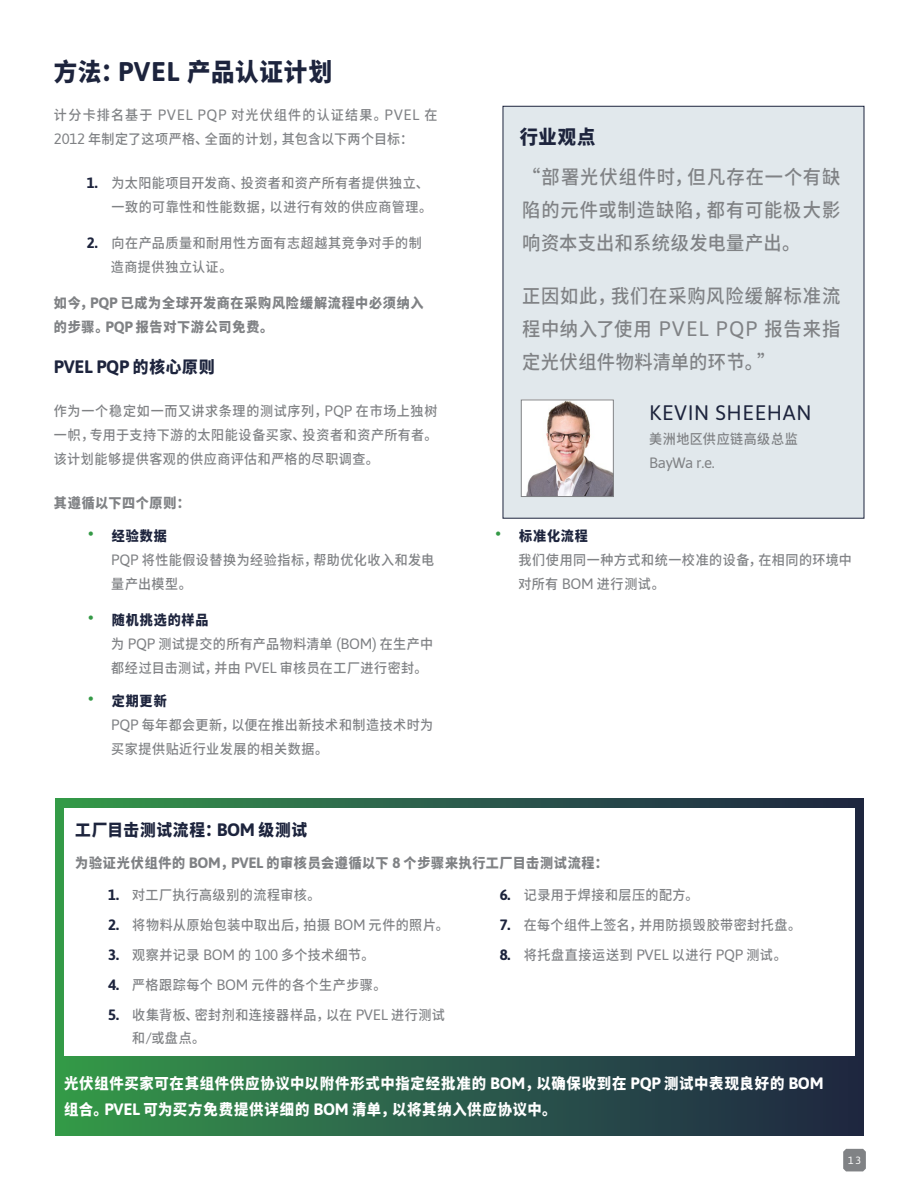
<style>
.page{position:relative;width:918px;height:1188px;background:#fff}
.page>*{position:absolute;margin:0;border:0;box-sizing:border-box;transform-origin:0 0}
.t1{font:900 24.9px "Noto Sans CJ Ksc";letter-spacing:.03em;color:#1d243d;scale:.95 1}
.t2{font:21px "Asap";letter-spacing:.03em;color:#1d243d}
.t3{font:500 19.35px/33px "Noto Sans CJ Ksc";letter-spacing:.04em;color:#808285;text-align:justify;scale:.95 1}
.t4{font:900 19.35px "Noto Sans CJ Ksc";color:#1d243d;scale:.95 1}
.t5{font:700 18px "Asap";letter-spacing:-.02em;color:#1d243d}
.t6{font:900 16.5px "Noto Sans CJ Ksc";letter-spacing:.05em;color:#1d243d;scale:.95 1}
.t7{font:900 15.15px/25.5px "Noto Sans CJ Ksc";letter-spacing:.05em;color:#fff;scale:.95 1}
.t8{font:15px "Asap";letter-spacing:-.02em;color:#808285}
.t9{font:500 13.8px/24px "Noto Sans CJ Ksc";letter-spacing:.04em;color:#808285;scale:.95 1}
.t10{font:900 13.8px/24px "Noto Sans CJ Ksc";letter-spacing:.055em;color:#808285;scale:.95 1}
.t11{font:10.5px "Asap";color:#fff}
.s1{font-family:"Asap";font-weight:700;font-size:27px}
.s2{font-family:"Asap";font-weight:400;font-size:15px}
.s3{font-family:"Asap";font-weight:700;font-size:15px;color:#1d243d}
.s4{font-family:"Asap";font-weight:700;font-size:15px}
.s5{font-family:"Noto Sans CJ Ksc";font-weight:900;font-size:16.5px}
.s6{font-family:"Raleway";font-weight:600;font-size:21px;color:#349946}
.s7{font-weight:900;color:#1d243d}
.s8{font-family:"Asap";font-weight:400;font-size:21px}
.s9{font-family:"Asap";font-weight:700;font-size:18px}
.s10{font-family:"Asap";font-weight:700;font-size:16.5px}
</style>
<div class="page">
<svg style="left:843px;top:1149px;width:23px;height:22px"></svg>
<div style="left:56px;top:798px;width:807px;height:338px;background:linear-gradient(to right,#35964b,#212546)"></div>
<div style="left:64px;top:808px;width:790px;height:248px;background:#fff"></div>
<div style="left:503px;top:106px;width:361px;height:412px;background:#e1e8ec"></div>
<img style="left:523px;top:402px;width:89px;height:93px">
<div style="left:521px;top:400px;width:93px;height:97px;border:1px solid #808285"></div>
<h1 class="t1" style="left:54px;top:57px;width:295px">方法：<span class="s1">PVEL</span> 产品认证计划</h1>
<p class="t9" style="left:54px;top:104px;width:405px">计分卡排名基于 <span class="s2">PVEL PQP</span> 对光伏组件的认证结果。<span class="s2">PVEL</span> 在<br><span class="s2">2012</span> 年制定了这项严格、全面的计划，其包含以下两个目标：</p>
<p class="t9" style="left:87px;top:171px;width:365px;text-align:right"><span class="s3">1.</span> 为太阳能项目开发商、投资者和资产所有者提供独立、一致的可靠性和性能数据，以进行有效的供应商管理。</p>
<p class="t9" style="left:111px;top:231px;width:329px;text-indent:-24px"><span class="s3">2.</span> 向在产品质量和耐用性方面有志超越其竞争对手的制造商提供独立认证。</p>
<p class="t10" style="left:54px;top:291px;width:391px">如今，<span class="s4">PQP</span> 已成为全球开发商在采购风险缓解流程中必须纳入的步骤。<span class="s4">PQP</span> 报告对下游公司免费。</p>
<h3 class="t5" style="left:54px;top:354px;width:162px">PVEL PQP <span class="s5">的核心原则</span></h3>
<p class="t9" style="left:54px;top:400px;width:405px;text-align:justify">作为一个稳定如一而又讲求条理的测试序列，<span class="s2">PQP</span> 在市场上独树一帜，专用于支持下游的太阳能设备买家、投资者和资产所有者。该计划能够提供客观的供应商评估和严格的尽职调查。</p>
<p class="t10" style="left:54px;top:491px;width:144px">其遵循以下四个原则：</p>
<p class="t9" style="left:111px;top:524px;width:342px;text-indent:-24px"><span class="s6">•</span> <span class="s7">经验数据<br></span><span class="s2">PQP</span> 将性能假设替换为经验指标，帮助优化收入和发电量产出模型。</p>
<p class="t9" style="left:111px;top:608px;width:340px;text-indent:-24px"><span class="s6">•</span> <span class="s7">随机挑选的样品<br></span>为 <span class="s2">PQP</span> 测试提交的所有产品物料清单 <span class="s2">(BOM)</span> 在生产中都经过目击测试，并由 <span class="s2">PVEL</span> 审核员在工厂进行密封。</p>
<p class="t9" style="left:111px;top:689px;width:340px;text-indent:-24px"><span class="s6">•</span> <span class="s7">定期更新<br></span><span class="s2">PQP</span> 每年都会更新，以便在推出新技术和制造技术时为买家提供贴近行业发展的相关数据。</p>
<h3 class="t4" style="left:520px;top:126px;width:81px">行业观点</h3>
<h3 class="t3" style="left:522px;top:161px;width:336px">“部署光伏组件时，但凡存在一个有缺陷的元件或制造缺陷，都有可能极大影响资本支出和系统级发电量产出。</h3>
<h3 class="t3" style="left:522px;top:280px;width:336px">正因如此，我们在采购风险缓解标准流程中纳入了使用 <span class="s8">PVEL PQP</span> 报告来指定光伏组件物料清单的环节。”</h3>
<h2 class="t2" style="left:649px;top:398px;width:164px">KEVIN SHEEHAN</h2>
<p class="t9" style="left:649px;top:427px;width:158px">美洲地区供应链高级总监</p>
<p class="t8" style="left:649px;top:452px;width:67px">BayWa r.e.</p>
<p class="t9" style="left:519px;top:524px;width:353px;text-indent:-24px"><span class="s6">•</span> <span class="s7">标准化流程<br></span>我们使用同一种方式和统一校准的设备，在相同的环境中对所有 <span class="s2">BOM</span> 进行测试。</p>
<p class="t6" style="left:75px;top:820px;width:246px">工厂目击测试流程：<span class="s9">BOM</span> 级测试</p>
<p class="t10" style="left:75px;top:851px;width:562px">为验证光伏组件的 <span class="s4">BOM</span>，<span class="s4">PVEL</span> 的审核员会遵循以下 <span class="s4">8</span> 个步骤来执行工厂目击测试流程：</p>
<p class="t9" style="left:108px;top:883px;width:225px"><span class="s3">1.</span> 对工厂执行高级别的流程审核。</p>
<p class="t9" style="left:108px;top:913px;width:360px"><span class="s3">2.</span> 将物料从原始包装中取出后，拍摄 <span class="s2">BOM</span> 元件的照片。</p>
<p class="t9" style="left:108px;top:943px;width:282px"><span class="s3">3.</span> 观察并记录 <span class="s2">BOM</span> 的 <span class="s2">100</span> 多个技术细节。</p>
<p class="t9" style="left:108px;top:973px;width:294px"><span class="s3">4.</span> 严格跟踪每个 <span class="s2">BOM</span> 元件的各个生产步骤。</p>
<p class="t9" style="left:132px;top:1004px;width:331px;line-height:22.5px;text-indent:-24px"><span class="s3">5.</span> 收集背板、密封剂和连接器样品，以在 <span class="s2">PVEL</span> 进行测试和<span class="s2">/</span>或盘点。</p>
<p class="t9" style="left:500px;top:883px;width:211px"><span class="s3">6.</span> 记录用于焊接和层压的配方。</p>
<p class="t9" style="left:500px;top:913px;width:319px"><span class="s3">7.</span> 在每个组件上签名，并用防损毁胶带密封托盘。</p>
<p class="t9" style="left:500px;top:943px;width:304px"><span class="s3">8.</span> 将托盘直接运送到 <span class="s2">PVEL</span> 以进行 <span class="s2">PQP</span> 测试。</p>
<p class="t7" style="left:64px;top:1071px;width:801px">光伏组件买家可在其组件供应协议中以附件形式中指定经批准的 <span class="s10">BOM</span>，以确保收到在 <span class="s10">PQP</span> 测试中表现良好的 <span class="s10">BOM</span>组合。<span class="s10">PVEL</span> 可为买方免费提供详细的 <span class="s10">BOM</span> 清单，以将其纳入供应协议中。</p>
<p class="t11" style="left:848px;top:1153px;width:15px">13</p>
</div>
